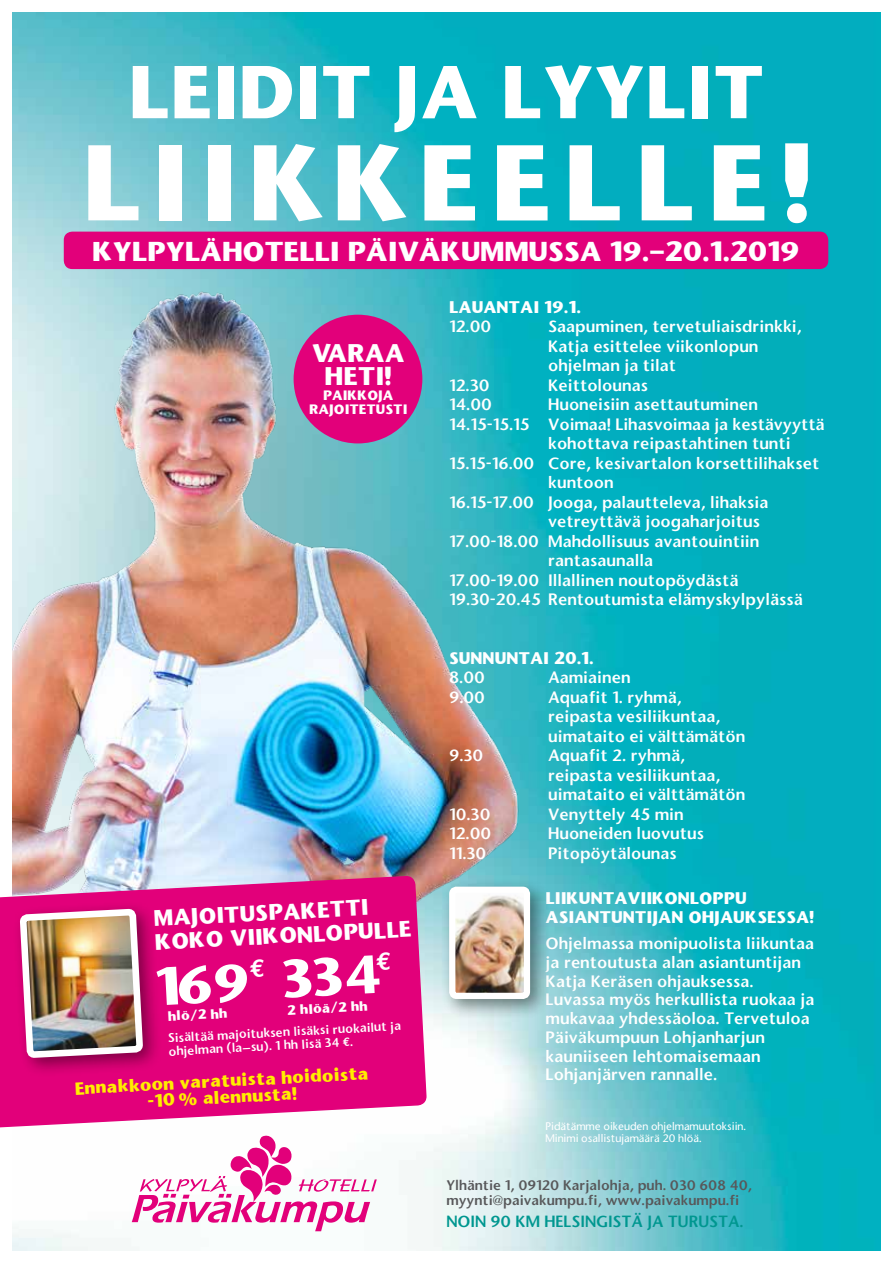
<style>
.page{position:relative;width:893px;height:1263px;background:#fff}
.page>*{position:absolute;margin:0;border:0;box-sizing:border-box;transform-origin:0 0}
.t1{font:700 100.5px "Stone Sans";letter-spacing:.12em;color:#fff}
.t2{font:700 69.9px "Stone Sans";color:#fff}
.t3{font:700 25.5px "Stone Sans";letter-spacing:-.01em;color:#fff}
.t4{font:700 23.85px/23.9px "Stone Sans";color:#fff;text-align:center}
.t5{font:700 21px/23.7px "Stone Sans";color:#fff}
.t6{font:700 16.5px/16.5px "Stone Sans";color:#ffed00;text-align:center}
.t7{font:15.75px/18.8px "Stone Sans Semi Boold";color:#fff}
.t8{font:700 15.75px/18.8px "Stone Sans";color:#fff}
.t9{font:15.45px "Stone Sans Semi Boold";color:#009790}
.t10{font:13.35px/15px "Stone Sans Semi Boold";color:#58585a}
.t11{font:700 12.75px/14.2px "Stone Sans";color:#fff;text-align:center}
.t12{font:700 12.3px "Stone Sans";color:#fff}
.t13{font:12px/13.4px "Stone Sans Semi Boold";color:#fff}
.t14{font:500 10.5px/12px "Stone Sans";color:#fff}
.s1{font-family:"Euro Mono";font-weight:700}
</style>
<div class="page">
<img style="left:13px;top:13px;width:867px;height:1237px">
<img style="left:13px;top:287px;width:514px;height:771px">
<div style="left:294px;top:315px;width:128px;height:128px;background:#e2007a;border-radius:50%"></div>
<div style="left:64px;top:232px;width:764px;height:37px;background:#e2007a;border-radius:9px"></div>
<div style="left:441px;top:878px;width:109px;height:141px;background:#000;opacity:.45"></div>
<img style="left:456px;top:894px;width:67px;height:98px">
<div style="left:449px;top:887px;width:81px;height:112px;border:6px solid #fff;border-radius:4px"></div>
<svg style="left:142px;top:1176px;width:235px;height:55px"></svg>
<svg style="left:0;top:827px;width:426px;height:349px"></svg>
<div style="left:12px;top:901px;width:150px;height:177px;background:#000;opacity:.45"></div>
<img style="left:17px;top:664px;width:125px;height:587px">
<div style="left:156px;top:959px;width:109px;height:46px;background:#e2007a"></div>
<div style="left:283px;top:952px;width:108px;height:46px;background:#e2007a"></div>
<h2 class="t2" style="left:128px;top:45px;width:637px">LEIDIT JA LYYLIT</h2>
<h1 class="t1" style="left:82px;top:115px;width:732px">LIIKKEELLE!</h1>
<h3 class="t3" style="left:92px;top:234px;width:708px">KYLPYLÄHOTELLI PÄIVÄKUMMUSSA 19.–20.1.2019</h3>
<h3 class="t4" style="left:312px;top:341px;width:94px">VARAA<br>HETI!</h3>
<p class="t11" style="left:309px;top:388px;width:100px">PAIKKOJA<br>RAJOITETUSTI</p>
<h3 class="t5" style="left:153px;top:906px;width:258px;rotate:-3deg">MAJOITUSPAKETTI<br>KOKO VIIKONLOPULLE</h3>
<p class="t12" style="left:168px;top:1008px;width:61px;rotate:-3deg">hlö/2 hh</p>
<p class="t12" style="left:287px;top:1002px;width:82px;rotate:-3deg">2 hlöä/2 hh</p>
<p class="t13" style="left:168px;top:1031px;width:235px;rotate:-3deg">Sisältää majoituksen lisäksi ruokailut ja ohjelman (la–su). 1 hh lisä 34 <span class="s1">e</span>.</p>
<p class="t6" style="left:74px;top:1080px;width:295px;rotate:-3deg">Ennakkoon varatuista hoidoista -10 % alennusta!</p>
<p class="t8" style="left:449px;top:297px;width:133px">LAUANTAI 19.1.</p>
<p class="t7" style="left:449px;top:317px;width:44px">12.00</p>
<p class="t7" style="left:548px;top:317px;width:255px;line-height:19.5px">Saapuminen, tervetuliaisdrinkki,<br>Katja esittelee viikonlopun ohjelman ja tilat</p>
<p class="t7" style="left:449px;top:376px;width:42px">12.30</p>
<p class="t7" style="left:548px;top:376px;width:101px">Keittolounas</p>
<p class="t7" style="left:449px;top:395px;width:44px">14.00</p>
<p class="t7" style="left:548px;top:395px;width:211px">Huoneisiin asettautuminen</p>
<p class="t7" style="left:449px;top:415px;width:377px">14.15-15.15 Voimaa! Lihasvoimaa ja kestävyyttä</p>
<p class="t7" style="left:548px;top:434px;width:244px">kohottava reipastahtinen tunti</p>
<p class="t7" style="left:449px;top:454px;width:372px">15.15-16.00 Core, kesivartalon korsettilihakset</p>
<p class="t7" style="left:548px;top:473px;width:67px">kuntoon</p>
<p class="t7" style="left:449px;top:493px;width:321px">16.15-17.00 Jooga, palautteleva, lihaksia</p>
<p class="t7" style="left:548px;top:512px;width:213px">vetreyttävä joogaharjoitus</p>
<p class="t7" style="left:449px;top:532px;width:312px">17.00-18.00 Mahdollisuus avantouintiin</p>
<p class="t7" style="left:548px;top:551px;width:106px">rantasaunalla</p>
<p class="t7" style="left:449px;top:571px;width:291px">17.00-19.00 Illallinen noutopöydästä</p>
<p class="t7" style="left:449px;top:590px;width:355px">19.30-20.45 Rentoutumista elämyskylpylässä</p>
<p class="t8" style="left:449px;top:648px;width:146px">SUNNUNTAI 20.1.</p>
<p class="t7" style="left:449px;top:668px;width:37px">8.00</p>
<p class="t7" style="left:548px;top:668px;width:84px">Aamiainen</p>
<p class="t7" style="left:449px;top:688px;width:37px">9.00</p>
<p class="t7" style="left:548px;top:687px;width:199px;line-height:19.5px">Aquafit 1. ryhmä, reipasta vesiliikuntaa, uimataito ei välttämätön</p>
<p class="t7" style="left:449px;top:746px;width:36px">9.30</p>
<p class="t7" style="left:548px;top:746px;width:199px;line-height:19.5px">Aquafit 2. ryhmä, reipasta vesiliikuntaa, uimataito ei välttämätön</p>
<p class="t7" style="left:449px;top:805px;width:43px">10.30</p>
<p class="t7" style="left:548px;top:805px;width:137px">Venyttely 45 min</p>
<p class="t7" style="left:449px;top:824px;width:44px">12.00</p>
<p class="t7" style="left:548px;top:824px;width:157px">Huoneiden luovutus</p>
<p class="t7" style="left:449px;top:844px;width:39px">11.30</p>
<p class="t7" style="left:548px;top:844px;width:130px">Pitopöytälounas</p>
<p class="t8" style="left:546px;top:889px;width:270px">LIIKUNTAVIIKONLOPPU<br>ASIANTUNTIJAN OHJAUKSESSA!</p>
<p class="t7" style="left:546px;top:934px;width:270px">Ohjelmassa monipuolista liikuntaa ja rentoutusta alan asiantuntijan<br>Katja Keräsen ohjauksessa.<br>Luvassa myös herkullista ruokaa ja mukavaa yhdessäoloa. Tervetuloa<br>Päiväkumpuun Lohjanharjun kauniiseen lehtomaisemaan<br>Lohjanjärven rannalle.</p>
<p class="t14" style="left:546px;top:1120px;width:202px">Pidätämme oikeuden ohjelmamuutoksiin.<br>Minimi osallistujamäärä 20 hlöä.</p>
<p class="t10" style="left:446px;top:1178px;width:307px">Ylhäntie 1, 09120 Karjalohja, puh. 030 608 40, myynti@paivakumpu.fi, www.paivakumpu.fi</p>
<p class="t9" style="left:446px;top:1211px;width:299px">NOIN 90 KM HELSINGISTÄ JA TURUSTA.</p>
</div>
